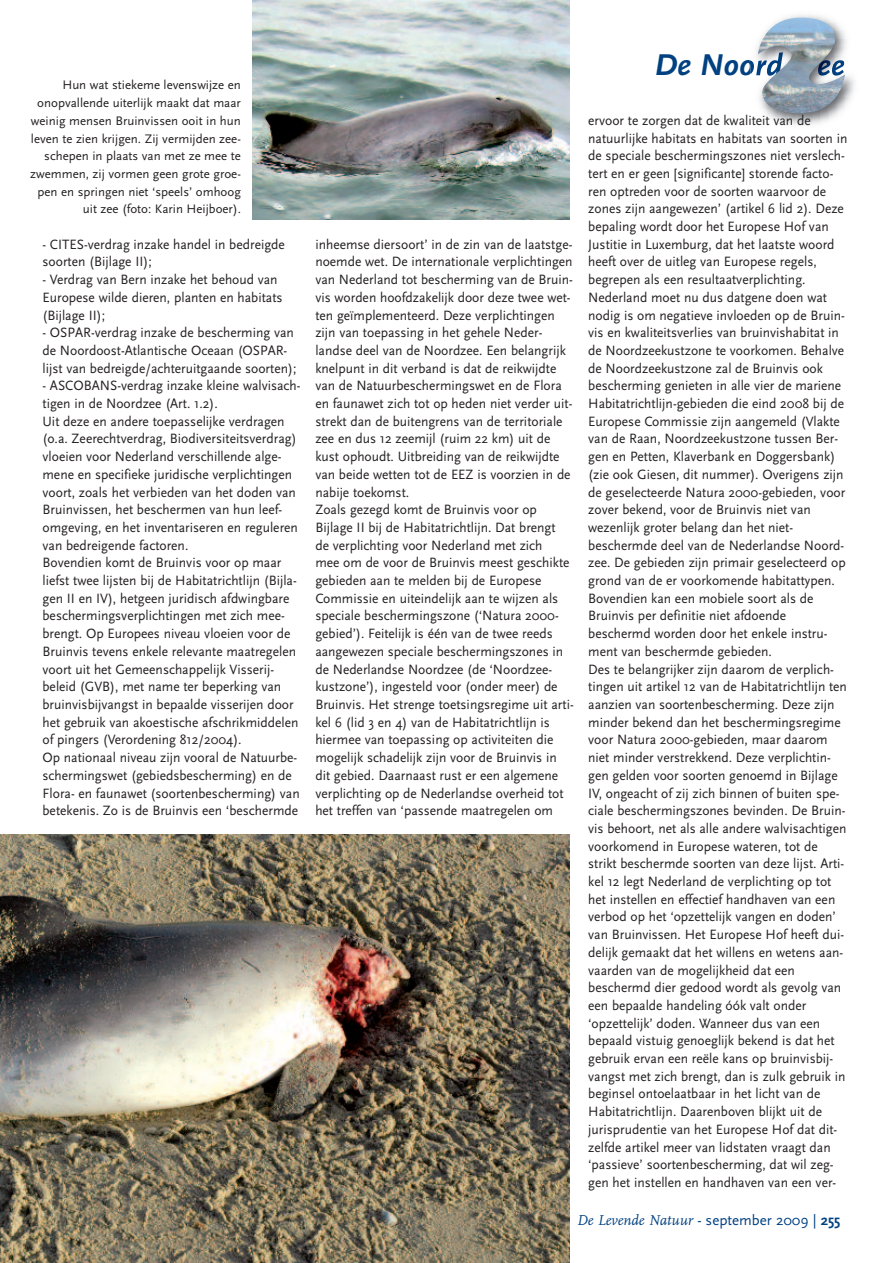
<style>
.page{position:relative;width:893px;height:1263px;background:#fff}
.page>*{position:absolute;margin:0;border:0;box-sizing:border-box;transform-origin:0 0}
.t1{font:italic 700 31.35px "Scala Sans";color:#014181}
.t2{font:italic 15px "FF Scala";color:#014181}
.t3{font:14.1px/17.7px "Scala Sans";color:#231f20;scale:.96 1}
.t4{font:12.9px/17.7px "Scala Sans";color:#231f20;text-align:right}
.s1{font-family:"Scala Sans";font-style:normal}
.s2{font-family:"Scala Sans";font-weight:700;font-style:normal}
</style>
<div class="page">
<img style="left:756px;top:15px;width:99px;height:110px">
<img style="left:749px;top:52px;width:9px;height:24px">
<img style="left:758px;top:18px;width:87px;height:95px">
<img style="left:0;top:834px;width:569px;height:429px">
<img style="left:252px;top:0;width:317px;height:219px">
<p class="t4" style="left:30px;top:76px;width:212px">Hun wat stiekeme levenswijze en onopvallende uiterlijk maakt dat maar weinig mensen Bruinvissen ooit in hun leven te zien krijgen. Zij vermijden zee&shy;schepen in plaats van met ze mee te zwemmen, zij vormen geen grote groe&shy;pen en springen niet ‘speels’ omhoog uit zee (foto: Karin Heijboer).</p>
<p class="t3" style="left:43px;top:235px;width:254px">- CITES-verdrag inzake handel in bedreigde soorten (Bijlage II);</p>
<p class="t3" style="left:43px;top:270px;width:252px">- Verdrag van Bern inzake het behoud van<br>Europese wilde dieren, planten en habitats (Bijlage II);</p>
<p class="t3" style="left:43px;top:323px;width:266px">- OSPAR-verdrag inzake de bescherming van de Noordoost-Atlantische Oceaan (OSPAR&shy;lijst van bedreigde/achteruitgaande soorten);</p>
<p class="t3" style="left:43px;top:377px;width:270px">- ASCOBANS-verdrag inzake kleine walvisach&shy;tigen in de Noordzee (Art. 1.2).<br>Uit deze en andere toepasselijke verdragen (o.a. Zeerechtverdrag, Biodiversiteitsverdrag) vloeien voor Nederland verschillende alge&shy;mene en specifieke juridische verplichtingen voort, zoals het verbieden van het doden van Bruinvissen, het beschermen van hun leef&shy;omgeving, en het inventariseren en reguleren van bedreigende factoren.<br>Bovendien komt de Bruinvis voor op maar liefst twee lijsten bij de Habitatrichtlijn (Bijla&shy;gen II en IV), hetgeen juridisch afdwingbare beschermingsverplichtingen met zich mee&shy;brengt. Op Europees niveau vloeien voor de Bruinvis tevens enkele relevante maatregelen voort uit het Gemeenschappelijk Visserij&shy;beleid (GVB), met name ter beperking van bruinvisbijvangst in bepaalde visserijen door het gebruik van akoestische afschrikmiddelen of pingers (Verordening 812/2004).<br>Op nationaal niveau zijn vooral de Natuurbe&shy;schermingswet (gebiedsbescherming) en de Flora- en faunawet (soortenbescherming) van betekenis. Zo is de Bruinvis een ‘beschermde</p>
<h1 class="t1" style="left:655px;top:46px;width:191px">De Noord ee</h1>
<p class="t3" style="left:315px;top:235px;width:271px">inheemse diersoort’ in de zin van de laatstge&shy;noemde wet. De internationale verplichtingen van Nederland tot bescherming van de Bruin&shy;vis worden hoofdzakelijk door deze twee wet&shy;ten geïmplementeerd. Deze verplichtingen zijn van toepassing in het gehele Neder&shy;landse deel van de Noordzee. Een belangrijk knelpunt in dit verband is dat de reikwijdte van de Natuurbeschermingswet en de Flora en faunawet zich tot op heden niet verder uit&shy;strekt dan de buitengrens van de territoriale zee en dus 12 zeemijl (ruim 22 km) uit de kust ophoudt. Uitbreiding van de reikwijdte van beide wetten tot de EEZ is voorzien in de nabije toekomst.<br>Zoals gezegd komt de Bruinvis voor op Bijlage II bij de Habitatrichtlijn. Dat brengt<br>de verplichting voor Nederland met zich<br>mee om de voor de Bruinvis meest geschikte gebieden aan te melden bij de Europese Commissie en uiteindelijk aan te wijzen als speciale beschermingszone (‘Natura 2000- gebied’). Feitelijk is één van de twee reeds aangewezen speciale beschermingszones in de Nederlandse Noordzee (de ‘Noordzee&shy;kustzone’), ingesteld voor (onder meer) de Bruinvis. Het strenge toetsingsregime uit arti&shy;kel 6 (lid 3 en 4) van de Habitatrichtlijn is hiermee van toepassing op activiteiten die mogelijk schadelijk zijn voor de Bruinvis in dit gebied. Daarnaast rust er een algemene verplichting op de Nederlandse overheid tot het treffen van ‘passende maatregelen om</p>
<p class="t3" style="left:588px;top:111px;width:272px">ervoor te zorgen dat de kwaliteit van de natuurlijke habitats en habitats van soorten in de speciale beschermingszones niet verslech&shy;tert en er geen [significante] storende facto&shy;ren optreden voor de soorten waarvoor de zones zijn aangewezen’ (artikel 6 lid 2). Deze bepaling wordt door het Europese Hof van Justitie in Luxemburg, dat het laatste woord heeft over de uitleg van Europese regels, begrepen als een resultaatverplichting.<br>Nederland moet nu dus datgene doen wat nodig is om negatieve invloeden op de Bruin&shy;vis en kwaliteitsverlies van bruinvishabitat in de Noordzeekustzone te voorkomen. Behalve de Noordzeekustzone zal de Bruinvis ook bescherming genieten in alle vier de mariene Habitatrichtlijn-gebieden die eind 2008 bij de Europese Commissie zijn aangemeld (Vlakte van de Raan, Noordzeekustzone tussen Ber&shy;gen en Petten, Klaverbank en Doggersbank) (zie ook Giesen, dit nummer). Overigens zijn de geselecteerde Natura 2000-gebieden, voor zover bekend, voor de Bruinvis niet van wezenlijk groter belang dan het niet&shy;beschermde deel van de Nederlandse Noord&shy;zee. De gebieden zijn primair geselecteerd op grond van de er voorkomende habitattypen.<br>Bovendien kan een mobiele soort als de Bruinvis per definitie niet afdoende beschermd worden door het enkele instru&shy;ment van beschermde gebieden.<br>Des te belangrijker zijn daarom de verplich&shy;tingen uit artikel 12 van de Habitatrichtlijn ten aanzien van soortenbescherming. Deze zijn minder bekend dan het beschermingsregime voor Natura 2000-gebieden, maar daarom niet minder verstrekkend. Deze verplichtin&shy;gen gelden voor soorten genoemd in Bijlage IV, ongeacht of zij zich binnen of buiten spe&shy;ciale beschermingszones bevinden. De Bruin&shy;vis behoort, net als alle andere walvisachtigen voorkomend in Europese wateren, tot de strikt beschermde soorten van deze lijst. Arti&shy;kel 12 legt Nederland de verplichting op tot het instellen en effectief handhaven van een verbod op het ‘opzettelijk vangen en doden’ van Bruinvissen. Het Europese Hof heeft dui&shy;delijk gemaakt dat het willens en wetens aan&shy;vaarden van de mogelijkheid dat een beschermd dier gedood wordt als gevolg van een bepaalde handeling óók valt onder ‘opzettelijk’ doden. Wanneer dus van een bepaald vistuig genoeglijk bekend is dat het gebruik ervan een reële kans op bruinvisbij&shy;vangst met zich brengt, dan is zulk gebruik in beginsel ontoelaatbaar in het licht van de Habitatrichtlijn. Daarenboven blijkt uit de jurisprudentie van het Europese Hof dat dit&shy;zelfde artikel meer van lidstaten vraagt dan ‘passieve’ soortenbescherming, dat wil zeg&shy;gen het instellen en handhaven van een ver-</p>
<p class="t2" style="left:577px;top:1211px;width:265px">De Levende Natuur <span class="s1">- september 2009 |</span> <span class="s2">255</span></p>
</div>
